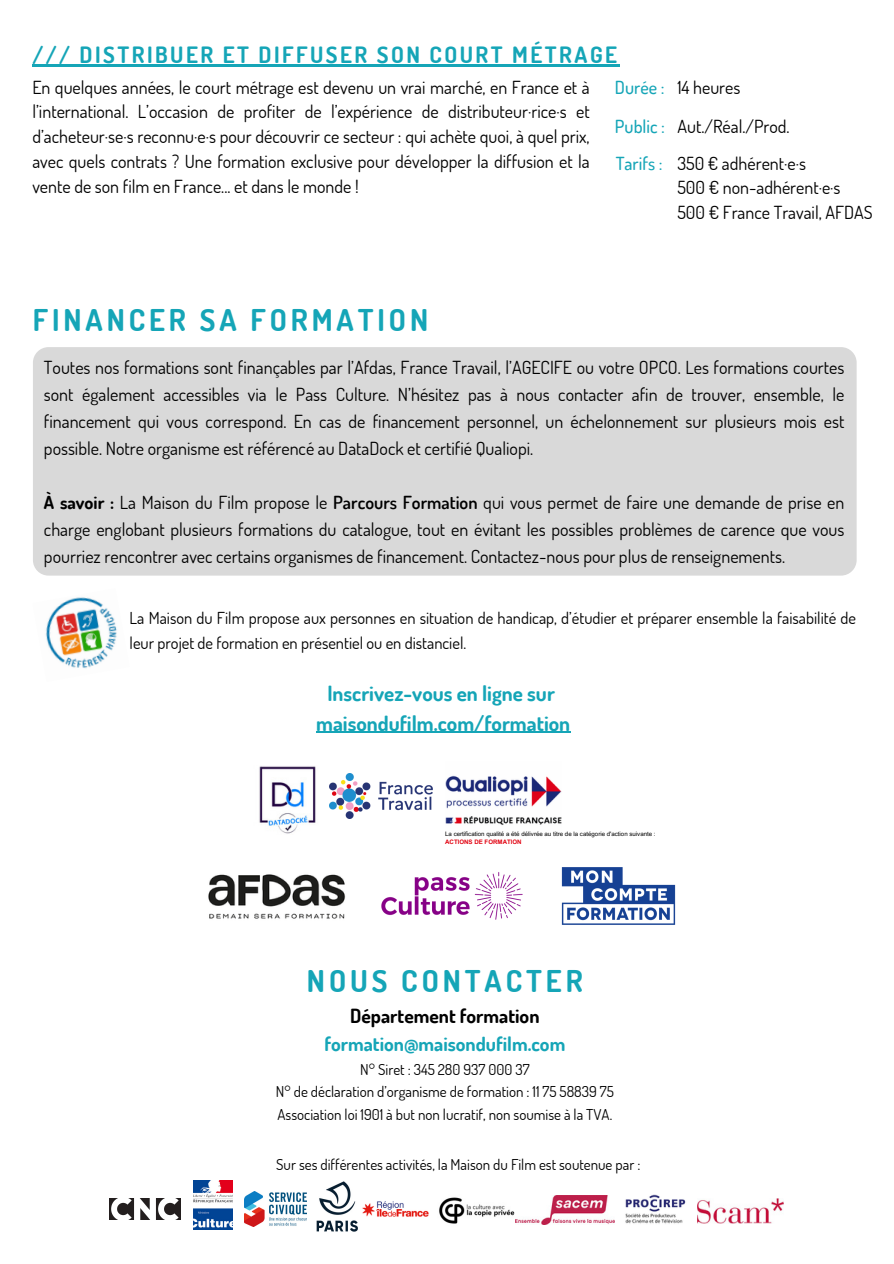
<style>
.page{position:relative;width:894px;height:1264px;background:#fff}
.page>*{position:absolute;margin:0;border:0;box-sizing:border-box;transform-origin:0 0}
.t1{font:700 30px "Dosis";letter-spacing:.13em;color:#15a5b7}
.t2{font:700 22.5px "Dosis";letter-spacing:.11em;color:#15a5b7}
.t3{font:700 21px/29.2px "Dosis";color:#15a5b7;text-align:center}
.t4{font:700 19.5px/28.2px "Dosis";color:#15a5b7;text-align:center}
.t5{font:18px/27px "Dosis";color:#000;text-align:justify}
.t6{font:500 18px "Dosis";color:#15a5b7}
.t7{font:16.5px/24.8px "Dosis";color:#000}
.t8{font:15px/22.5px "Dosis";color:#000;text-align:center}
.t9{font:6.15px "Arial MT Pro";color:#000}
.t10{font:700 6.15px "Arial MT Pro";color:#e1000f}
.s1{font-weight:700}
.s2{font-weight:600}
.s3{color:#000}
</style>
<div class="page">
<hr style="left:32px;top:64px;width:587px;height:3px;background:#15a5b7">
<div style="left:33px;top:347px;width:823px;height:228px;background:#d9d9d9;border-radius:16px"></div>
<img style="left:45px;top:597px;width:72px;height:72px">
<img style="left:381px;top:872px;width:142px;height:48px">
<img style="left:208px;top:874px;width:138px;height:45px">
<img style="left:561px;top:867px;width:115px;height:58px">
<img style="left:259px;top:766px;width:57px;height:68px">
<img style="left:445px;top:775px;width:116px;height:50px">
<img style="left:329px;top:773px;width:103px;height:45px">
<hr style="left:316px;top:732px;width:254px;height:1px;background:#15a5b7">
<img style="left:109px;top:1198px;width:71px;height:21px">
<img style="left:697px;top:1198px;width:86px;height:24px">
<img style="left:439px;top:1197px;width:76px;height:27px">
<img style="left:362px;top:1201px;width:67px;height:16px">
<img style="left:625px;top:1194px;width:61px;height:30px">
<img style="left:515px;top:1195px;width:99px;height:29px">
<img style="left:194px;top:1180px;width:38px;height:49px">
<img style="left:319px;top:1181px;width:37px;height:34px">
<img style="left:316px;top:1220px;width:42px;height:12px">
<img style="left:245px;top:1191px;width:61px;height:35px">
<p class="t2" style="left:32px;top:40px;width:586px">/// DISTRIBUER ET DIFFUSER SON COURT MÉTRAGE</p>
<p class="t6" style="left:614px;top:75px;width:51px">Durée :</p>
<p class="t5" style="left:677px;top:73px;width:64px">14 heures</p>
<p class="t6" style="left:614px;top:115px;width:51px">Public :</p>
<p class="t5" style="left:677px;top:112px;width:114px">Aut./Réal./Prod.</p>
<p class="t5" style="left:677px;top:149px;width:130px">350 € adhérent·e·s</p>
<p class="t5" style="left:677px;top:174px;width:164px">500 € non-adhérent·e·s</p>
<p class="t5" style="left:677px;top:198px;width:197px">500 € France Travail, AFDAS</p>
<h2 class="t5" style="left:32px;top:74px;width:558px;line-height:24.8px">En quelques années, le court métrage est devenu un vrai marché, en France et à l’international. L’occasion de profiter de l’expérience de distributeur·rice·s et d’acheteur·se·s reconnu·e·s pour découvrir ce secteur : qui achète quoi, à quel prix, avec quels contrats ? Une formation exclusive pour développer la diffusion et la vente de son film en France... et dans le monde !</h2>
<h4 class="t6" style="left:615px;top:152px;width:48px">Tarifs :</h4>
<h5 class="t1" style="left:33px;top:300px;width:396px">FINANCER SA FORMATION</h5>
<h5 class="t5" style="left:44px;top:353px;width:801px">Toutes nos formations sont finançables par l’Afdas, France Travail, l’AGECIFE ou votre OPCO. Les formations courtes sont également accessibles via le Pass Culture. N’hésitez pas à nous contacter afin de trouver, ensemble, le financement qui vous correspond. En cas de financement personnel, un échelonnement sur plusieurs mois est possible. Notre organisme est référencé au DataDock et certifié Qualiopi.</h5>
<p class="t5" style="left:44px;top:488px;width:801px"><span class="s1">À savoir :</span> La Maison du Film propose le <span class="s2">Parcours Formation</span> qui vous permet de faire une demande de prise en charge englobant plusieurs formations du catalogue, tout en évitant les possibles problèmes de carence que vous pourriez rencontrer avec certains organismes de financement. Contactez-nous pour plus de renseignements.</p>
<h3 class="t7" style="left:129px;top:605px;width:727px">La Maison du Film propose aux personnes en situation de handicap, d’étudier et préparer ensemble la faisabilité de leur projet de formation en présentiel ou en distanciel.</h3>
<p class="t3" style="left:316px;top:678px;width:255px">Inscrivez-vous en ligne sur maisondufilm.com/formation</p>
<h1 class="t9" style="left:445px;top:831px;width:212px">La certification qualité a été délivrée au titre de la catégorie d'action suivante :</h1>
<h5 class="t10" style="left:445px;top:839px;width:78px">ACTIONS DE FORMATION</h5>
<p class="t1" style="left:307px;top:961px;width:277px">NOUS CONTACTER</p>
<p class="t4" style="left:324px;top:1001px;width:242px"><span class="s3">Département formation </span>formation@maisondufilm.com</p>
<p class="t8" style="left:276px;top:1057px;width:339px">N° Siret : 345 280 937 000 37<br>N° de déclaration d’organisme de formation : 11 75 58839 75<br>Association loi 1901 à but non lucratif, non soumise à la TVA.</p>
<p class="t8" style="left:276px;top:1152px;width:365px">Sur ses différentes activités, la Maison du Film est soutenue par :</p>
</div>
